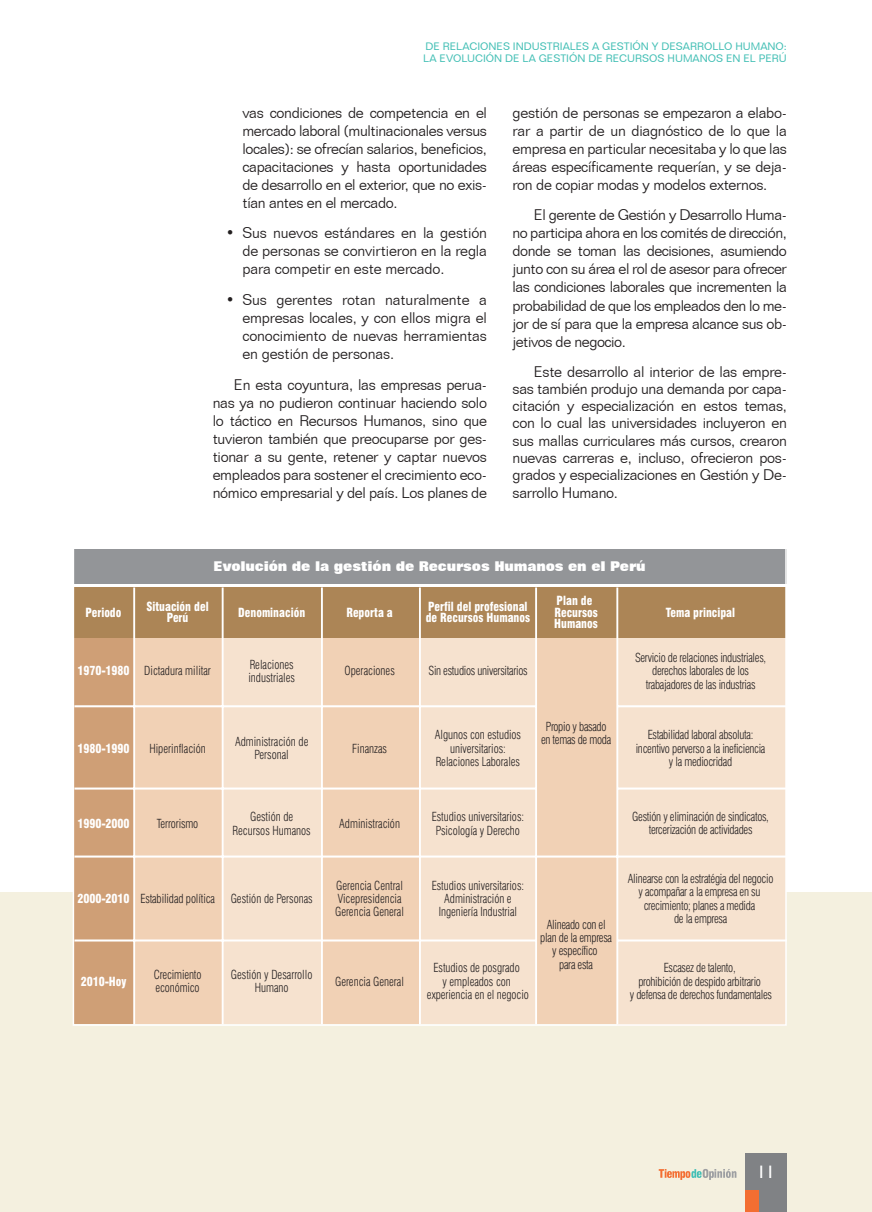
<style>
.page{position:relative;width:872px;height:1212px;background:#fff}
.page>*{position:absolute;margin:0;border:0;box-sizing:border-box;transform-origin:0 0}
.t1{font:18px "Humanist 521 BT";color:#fff}
.t2{font:300 15px/18px "Folio BT";letter-spacing:-.02em;color:#231f20;text-align:justify}
.t3{font:800 13.5px "Folio BT";letter-spacing:-.01em;color:#fff}
.t4{font:300 condensed 12.3px/13.4px "Swiss 721 BT";letter-spacing:-.02em;color:#231f20;text-align:center;scale:.92 1}
.t5{font:300 condensed 12.3px/13.4px "Swiss 721 BT";color:#231f20;text-align:center;scale:.92 1}
.t6{font:900 condensed 12.3px/11.2px "Swiss 721 BT";color:#fff;scale:.92 1}
.t7{font:10.5px "Folio BT";color:#43bfb5}
</style>
<div class="page">
<div style="left:0;top:892px;width:872px;height:320px;background:#f4f0df"></div>
<div style="left:617px;top:589px;width:169px;height:436px;background:#f6e2cf"></div>
<div style="left:536px;top:587px;width:81px;height:437px;background:#f1d1b5"></div>
<div style="left:420px;top:587px;width:116px;height:437px;background:#f6e2cf"></div>
<div style="left:322px;top:587px;width:98px;height:437px;background:#f1d1b5"></div>
<div style="left:223px;top:587px;width:99px;height:437px;background:#f6e2cf"></div>
<div style="left:134px;top:587px;width:89px;height:437px;background:#f1d1b5"></div>
<div style="left:74px;top:587px;width:60px;height:437px;background:#cf9f76"></div>
<div style="left:74px;top:587px;width:712px;height:51px;background:#ac8556"></div>
<hr style="left:74px;top:705px;width:462px;height:2px;background:#fff">
<hr style="left:74px;top:787px;width:462px;height:2px;background:#fff">
<hr style="left:74px;top:855px;width:712px;height:2px;background:#fff">
<hr style="left:74px;top:939px;width:462px;height:2px;background:#fff">
<hr style="left:617px;top:705px;width:169px;height:2px;background:#fff">
<hr style="left:617px;top:787px;width:169px;height:2px;background:#fff">
<hr style="left:617px;top:939px;width:169px;height:2px;background:#fff">
<hr style="left:133px;top:587px;width:2px;height:437px;background:#fff">
<hr style="left:222px;top:587px;width:2px;height:437px;background:#fff">
<hr style="left:321px;top:587px;width:2px;height:437px;background:#fff">
<hr style="left:419px;top:587px;width:2px;height:437px;background:#fff">
<hr style="left:535px;top:587px;width:2px;height:437px;background:#fff">
<hr style="left:616px;top:587px;width:2px;height:437px;background:#fff">
<div style="left:73px;top:549px;width:713px;height:35px;background:#939598"></div>
<div style="left:73px;top:537px;width:713px;height:489px;border:2px solid #fff"></div>
<div style="left:745px;top:1153px;width:42px;height:59px;background:#808285"></div>
<div style="left:745px;top:1191px;width:13px;height:21px;background:#f36e31"></div>
<svg style="left:658px;top:1169px;width:78px;height:11px"></svg>
<p class="t7" style="left:425px;top:40px;width:363px">DE RELACIONES INDUSTRIALES A GESTIÓN Y DESARROLLO HUMANO:</p>
<p class="t7" style="left:423px;top:52px;width:365px">LA EVOLUCIÓN DE LA GESTIÓN DE RECURSOS HUMANOS EN EL PERÚ</p>
<p class="t2" style="left:242px;top:103px;width:246px">vas condiciones de competencia en el mercado laboral (multinacionales versus locales): se ofrecían salarios, beneficios, capacitaciones y hasta oportunidades de desarrollo en el exterior, que no exis&shy;tían antes en el mercado.</p>
<p class="t2" style="left:242px;top:224px;width:246px;text-indent:-17px">• Sus nuevos estándares en la gestión de personas se convirtieron en la regla para competir en este mercado.</p>
<p class="t2" style="left:242px;top:291px;width:246px;text-indent:-17px">• Sus gerentes rotan naturalmente a empresas locales, y con ellos migra el conocimiento de nuevas herramientas en gestión de personas.</p>
<p class="t2" style="left:213px;top:376px;width:276px;text-indent:21px">En esta coyuntura, las empresas perua&shy;nas ya no pudieron continuar haciendo solo lo táctico en Recursos Humanos, sino que tuvieron también que preocuparse por ges&shy;tionar a su gente, retener y captar nuevos empleados para sostener el crecimiento eco&shy;nómico empresarial y del país. Los planes de</p>
<p class="t2" style="left:512px;top:103px;width:276px">gestión de personas se empezaron a elabo&shy;rar a partir de un diagnóstico de lo que la empresa en particular necesitaba y lo que las áreas específicamente requerían, y se deja&shy;ron de copiar modas y modelos externos.</p>
<p class="t2" style="left:512px;top:206px;width:276px;text-indent:21px">El gerente de Gestión y Desarrollo Huma&shy;no participa ahora en los comités de dirección, donde se toman las decisiones, asumiendo junto con su área el rol de asesor para ofrecer las condiciones laborales que incrementen la probabilidad de que los empleados den lo me&shy;jor de sí para que la empresa alcance sus ob&shy;jetivos de negocio.</p>
<p class="t2" style="left:512px;top:362px;width:276px;line-height:17.4px;text-indent:21px">Este desarrollo al interior de las empre&shy;sas también produjo una demanda por capa&shy;citación y especialización en estos temas, con lo cual las universidades incluyeron en sus mallas curriculares más cursos, crearon nuevas carreras e, incluso, ofrecieron pos&shy;grados y especializaciones en Gestión y De&shy;sarrollo Humano.</p>
<p class="t6" style="left:86px;top:606px;width:41px">Periodo</p>
<p class="t6" style="left:77px;top:665px;width:58px">1970-1980</p>
<p class="t6" style="left:77px;top:743px;width:58px">1980-1990</p>
<p class="t3" style="left:214px;top:557px;width:433px">Evolución de la gestión de Recursos Humanos en el Perú</p>
<p class="t6" style="left:147px;top:601px;width:69px;text-align:center">Situación del<br>Perú</p>
<p class="t6" style="left:238px;top:606px;width:74px">Denominación</p>
<p class="t6" style="left:346px;top:606px;width:52px">Reporta a</p>
<p class="t6" style="left:426px;top:601px;width:115px">Perfil del profesional de Recursos Humanos</p>
<p class="t6" style="left:554px;top:595px;width:49px">Plan de<br>Recursos<br>Humanos</p>
<p class="t6" style="left:665px;top:606px;width:77px">Tema principal</p>
<p class="t5" style="left:144px;top:664px;width:74px">Dictadura militar</p>
<p class="t5" style="left:248px;top:657px;width:52px;text-align:left">Relaciones industriales</p>
<p class="t5" style="left:344px;top:664px;width:56px">Operaciones</p>
<p class="t4" style="left:428px;top:664px;width:109px">Sin estudios universitarios</p>
<p class="t5" style="left:149px;top:741px;width:63px">Hiperinflación</p>
<p class="t5" style="left:235px;top:735px;width:81px">Administración de<br>Personal</p>
<p class="t5" style="left:352px;top:741px;width:39px">Finanzas</p>
<p class="t4" style="left:435px;top:728px;width:95px">Algunos con estudios universitarios:<br>Relaciones Laborales</p>
<p class="t4" style="left:541px;top:720px;width:78px">Propio y basado en temas de moda</p>
<p class="t4" style="left:635px;top:651px;width:144px">Servicio de relaciones industriales, derechos laborales de los trabajadores de las industrias</p>
<p class="t4" style="left:636px;top:728px;width:142px">Estabilidad laboral absoluta: incentivo perverso a la ineficiencia y la mediocridad</p>
<p class="t6" style="left:77px;top:818px;width:58px">1990-2000</p>
<p class="t4" style="left:157px;top:817px;width:47px">Terrorismo</p>
<p class="t5" style="left:233px;top:810px;width:86px">Gestión de<br>Recursos Humanos</p>
<p class="t5" style="left:339px;top:817px;width:68px">Administración</p>
<p class="t6" style="left:77px;top:893px;width:58px">2000-2010</p>
<p class="t4" style="left:140px;top:892px;width:83px">Estabilidad política</p>
<p class="t5" style="left:231px;top:892px;width:91px">Gestión de Personas</p>
<p class="t5" style="left:335px;top:878px;width:76px;text-align:left">Gerencia Central<br>Vicepresidencia<br>Gerencia General</p>
<p class="t6" style="left:81px;top:976px;width:51px">2010-Hoy</p>
<p class="t4" style="left:154px;top:968px;width:53px;text-align:left">Crecimiento económico</p>
<p class="t5" style="left:231px;top:968px;width:90px">Gestión y Desarrollo<br>Humano</p>
<p class="t5" style="left:335px;top:974px;width:76px">Gerencia General</p>
<p class="t4" style="left:432px;top:810px;width:102px">Estudios universitarios:<br>Psicología y Derecho</p>
<p class="t4" style="left:432px;top:878px;width:102px">Estudios universitarios:<br>Administración e<br>Ingeniería Industrial</p>
<p class="t4" style="left:427px;top:961px;width:112px">Estudios de posgrado<br>y empleados con experiencia en el negocio</p>
<p class="t4" style="left:540px;top:917px;width:79px">Alineado con el plan de la empresa y específico<br>para esta</p>
<p class="t4" style="left:632px;top:809px;width:150px">Gestión y eliminación de sindicatos, tercerización de actividades</p>
<p class="t4" style="left:628px;top:872px;width:160px">Alinearse con la estratégia del negocio y acompañar a la empresa en su crecimiento; planes a medida<br>de la empresa</p>
<p class="t4" style="left:630px;top:961px;width:156px">Escasez de talento,<br>prohibición de despido arbitrario<br>y defensa de derechos fundamentales</p>
<p class="t1" style="left:757px;top:1160px;width:20px">11</p>
</div>
